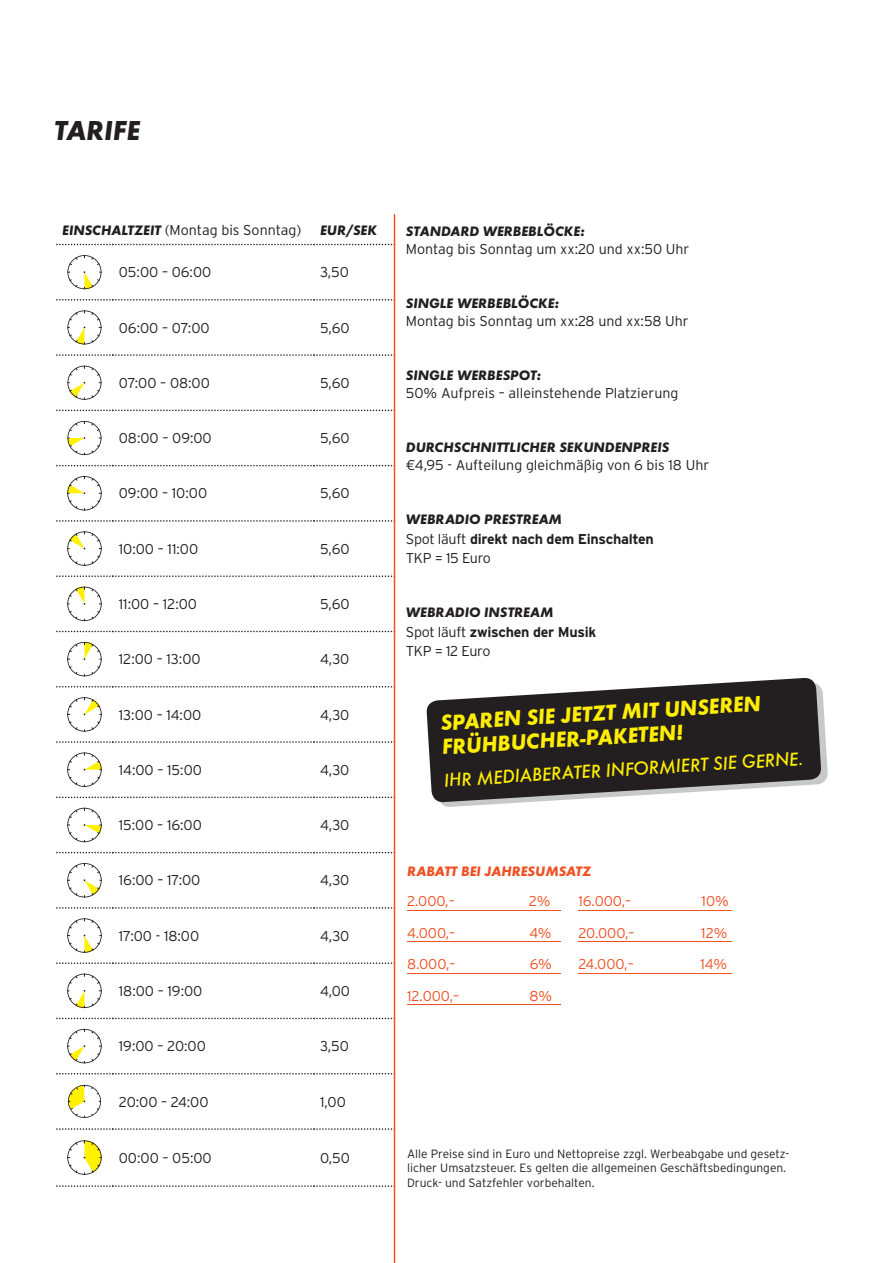
<style>
.page{position:relative;width:893px;height:1263px;background:#fff}
.page>*{position:absolute;margin:0;border:0;box-sizing:border-box;transform-origin:0 0}
.t1{font:italic 700 28.5px "Futura EF";color:#231f20}
.t2{font:italic 700 22.5px/23.9px "Futura EF";color:#ffee01}
.t3{font:italic 500 19.5px "Futura EF";color:#ffee01}
.t4{font:300 14.25px "Interstate";color:#231f20}
.t5{font:italic 700 14.25px "Futura EF";color:#231f20}
.t6{font:300 14.25px "Interstate";color:#f05022}
.t7{font:700 14.25px/19.5px "Interstate";letter-spacing:-.02em;color:#231f20}
.t8{font:300 14.25px/19.5px "Interstate";letter-spacing:-.02em;color:#231f20}
.t9{font:italic 700 14.25px "Futura EF";color:#f05022}
.t10{font:300 12px/14.4px "Interstate";color:#231f20}
.s1{font-family:"Futura EF";font-weight:700;font-style:italic}
.s2{font-family:"Interstate Plus"}
.s3{font-weight:300}
.s4{font-weight:700}
</style>
<div class="page">
<svg style="left:407px;top:910px;width:325px;height:95px"></svg>
<svg style="left:56px;top:214px;width:339px;height:1049px"></svg>
<svg style="left:441px;top:690px;width:387px;height:117px"></svg>
<svg style="left:426px;top:678px;width:396px;height:125px;fill:#231f20"></svg>
<h1 class="t1" style="left:54px;top:114px;width:88px">TARIFE</h1>
<p class="t4" style="left:62px;top:222px;width:241px"><span class="s1">EINSCHALTZEIT</span> (Montag bis Sonntag)</p>
<p class="t5" style="left:320px;top:222px;width:58px">EUR/SEK</p>
<p class="t4" style="left:119px;top:264px;width:94px">05:00 – 06:00</p>
<p class="t4" style="left:320px;top:264px;width:30px">3,50</p>
<p class="t4" style="left:119px;top:320px;width:92px">06:00 – 07:00</p>
<p class="t4" style="left:320px;top:320px;width:31px">5,60</p>
<p class="t4" style="left:119px;top:375px;width:93px">07:00 – 08:00</p>
<p class="t4" style="left:320px;top:375px;width:31px">5,60</p>
<p class="t4" style="left:119px;top:430px;width:94px">08:00 – 09:00</p>
<p class="t4" style="left:320px;top:430px;width:31px">5,60</p>
<p class="t4" style="left:119px;top:485px;width:90px">09:00 – 10:00</p>
<p class="t4" style="left:320px;top:485px;width:31px">5,60</p>
<p class="t4" style="left:119px;top:541px;width:81px">10:00 – 11:00</p>
<p class="t4" style="left:320px;top:541px;width:31px">5,60</p>
<p class="t4" style="left:119px;top:596px;width:80px">11:00 – 12:00</p>
<p class="t4" style="left:320px;top:596px;width:31px">5,60</p>
<p class="t4" style="left:119px;top:651px;width:83px">12:00 – 13:00</p>
<p class="t4" style="left:320px;top:651px;width:31px">4,30</p>
<p class="t4" style="left:119px;top:707px;width:84px">13:00 – 14:00</p>
<p class="t4" style="left:320px;top:707px;width:31px">4,30</p>
<p class="t4" style="left:119px;top:762px;width:85px">14:00 – 15:00</p>
<p class="t4" style="left:320px;top:762px;width:31px">4,30</p>
<p class="t4" style="left:119px;top:817px;width:85px">15:00 – 16:00</p>
<p class="t4" style="left:320px;top:817px;width:31px">4,30</p>
<p class="t4" style="left:119px;top:872px;width:83px">16:00 – 17:00</p>
<p class="t4" style="left:320px;top:872px;width:31px">4,30</p>
<p class="t4" style="left:119px;top:928px;width:82px">17:00 - 18:00</p>
<p class="t4" style="left:320px;top:928px;width:31px">4,30</p>
<p class="t4" style="left:119px;top:983px;width:85px">18:00 – 19:00</p>
<p class="t4" style="left:320px;top:983px;width:32px">4,00</p>
<p class="t4" style="left:119px;top:1038px;width:89px">19:00 – 20:00</p>
<p class="t4" style="left:320px;top:1038px;width:30px">3,50</p>
<p class="t4" style="left:119px;top:1093px;width:91px">20:00 – 24:00</p>
<p class="t4" style="left:320px;top:1093px;width:27px">1,00</p>
<p class="t5" style="left:406px;top:223px;width:180px">STANDARD WERBEBLÖCKE:</p>
<p class="t4" style="left:406px;top:241px;width:285px">Montag bis Sonntag um xx:20 und xx:50 Uhr</p>
<p class="t5" style="left:406px;top:295px;width:155px">SINGLE WERBEBLÖCKE:</p>
<p class="t4" style="left:406px;top:313px;width:284px">Montag bis Sonntag um xx:28 und xx:58 Uhr</p>
<p class="t5" style="left:406px;top:367px;width:137px">SINGLE WERBESPOT:</p>
<p class="t4" style="left:406px;top:385px;width:274px">50% Aufpreis – alleinstehende Platzierung</p>
<p class="t5" style="left:406px;top:439px;width:265px">DURCHSCHNITTLICHER SEKUNDENPREIS</p>
<p class="t4" style="left:406px;top:457px;width:305px"><span class="s2">¤</span>4,95 - Aufteilung gleichmäßig von 6 bis 18 Uhr</p>
<p class="t5" style="left:406px;top:511px;width:158px">WEBRADIO PRESTREAM</p>
<p class="t7" style="left:406px;top:529px;width:250px"><span class="s3">Spot läuft</span> direkt nach dem Einschalten<br><span class="s3">TKP = 15 Euro</span></p>
<p class="t5" style="left:406px;top:604px;width:149px">WEBRADIO INSTREAM</p>
<p class="t8" style="left:406px;top:622px;width:192px">Spot läuft <span class="s4">zwischen der Musik<br></span>TKP = 12 Euro</p>
<h2 class="t2" style="left:440px;top:712px;width:322px;rotate:-4deg">SPAREN SIE JETZT MIT UNSEREN<br>FRÜHBUCHER-PAKETEN!</h2>
<h3 class="t3" style="left:444px;top:767px;width:361px;rotate:-3deg">IHR MEDIABERATER INFORMIERT SIE GERNE.</h3>
<p class="t9" style="left:407px;top:863px;width:186px">RABATT BEI JAHRESUMSATZ</p>
<p class="t6" style="left:407px;top:893px;width:49px">2.000,–</p>
<p class="t6" style="left:529px;top:893px;width:23px">2%</p>
<p class="t6" style="left:407px;top:925px;width:50px">4.000,–</p>
<p class="t6" style="left:529px;top:925px;width:24px">4%</p>
<p class="t6" style="left:407px;top:956px;width:50px">8.000,–</p>
<p class="t6" style="left:530px;top:956px;width:24px">6%</p>
<p class="t6" style="left:407px;top:988px;width:54px">12.000,–</p>
<p class="t6" style="left:529px;top:988px;width:24px">8%</p>
<p class="t6" style="left:578px;top:893px;width:54px">16.000,–</p>
<p class="t6" style="left:701px;top:893px;width:29px">10%</p>
<p class="t6" style="left:578px;top:925px;width:58px">20.000,–</p>
<p class="t6" style="left:701px;top:925px;width:28px">12%</p>
<p class="t6" style="left:578px;top:956px;width:57px">24.000,–</p>
<p class="t6" style="left:700px;top:956px;width:28px">14%</p>
<p class="t4" style="left:119px;top:1150px;width:94px">00:00 – 05:00</p>
<p class="t4" style="left:320px;top:1150px;width:31px">0,50</p>
<p class="t10" style="left:407px;top:1146px;width:384px">Alle Preise sind in Euro und Nettopreise zzgl. Werbeabgabe und gesetz&shy;licher Umsatzsteuer. Es gelten die allgemeinen Geschäftsbedingungen.<br>Druck- und Satzfehler vorbehalten.</p>
</div>
